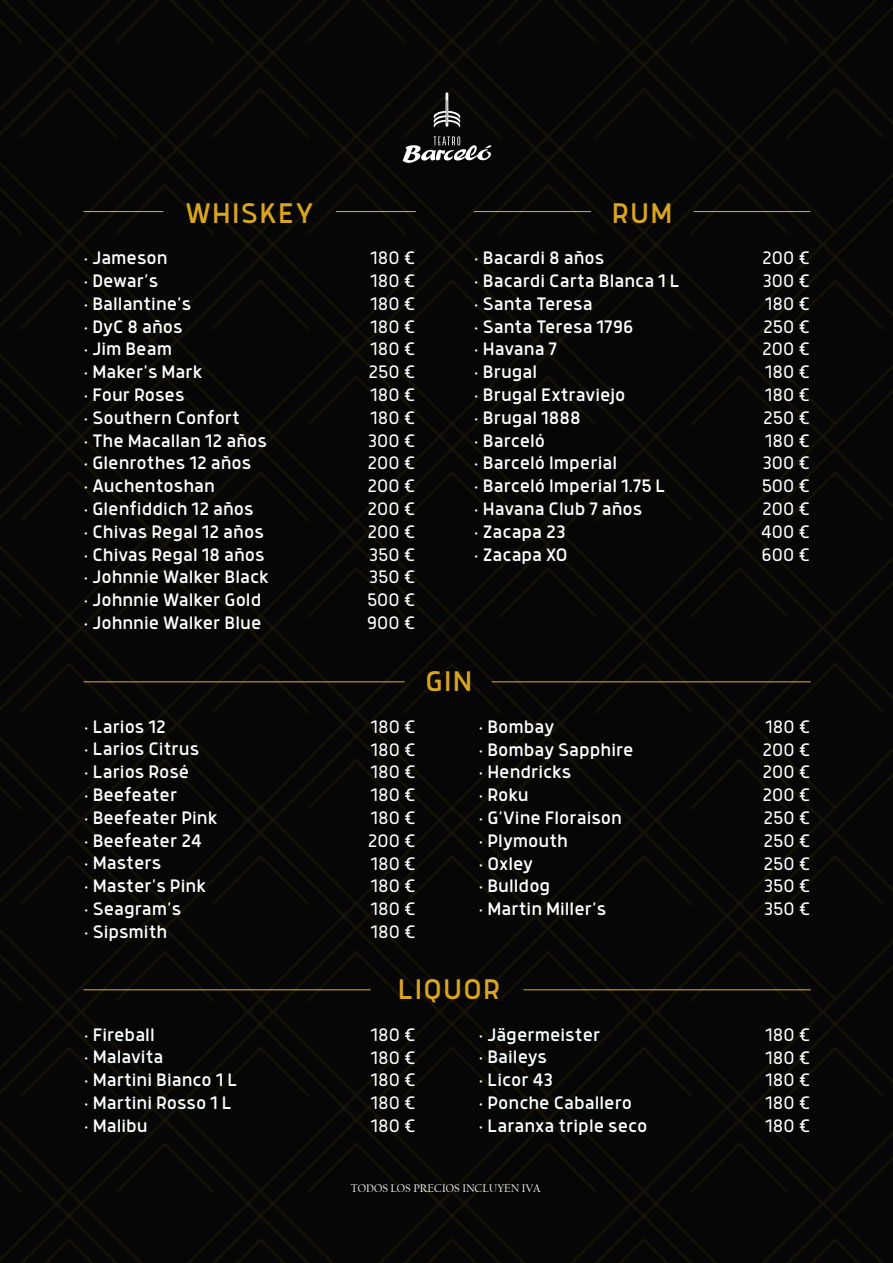
<style>
.page{position:relative;width:893px;height:1263px;background:#fff}
.page>*{position:absolute;margin:0;border:0;box-sizing:border-box;transform-origin:0 0}
.t1{font:31.35px "Anteb Alt";letter-spacing:.04em;color:#daa520}
.t2{font:19.95px/22.8px "Anteb Alt";color:#fff}
.t3{font:300 19.95px/22.8px "Anteb Alt";color:#fff;text-align:justify}
.t4{font:19.95px/22.8px "Anteb Alt";color:#faffff}
.t5{font:11.55px "Californian FB";color:#fff}
</style>
<div class="page">
<img style="left:0;top:0;width:893px;height:1263px">
<hr style="left:83px;top:211px;width:80px;height:1px;background:#daa520">
<hr style="left:474px;top:211px;width:117px;height:1px;background:#daa520">
<hr style="left:693px;top:211px;width:117px;height:1px;background:#daa520">
<hr style="left:336px;top:211px;width:80px;height:1px;background:#daa520">
<hr style="left:84px;top:681px;width:321px;height:1px;background:#daa520">
<hr style="left:492px;top:681px;width:319px;height:1px;background:#daa520">
<hr style="left:523px;top:989px;width:288px;height:1px;background:#daa520">
<hr style="left:83px;top:989px;width:288px;height:1px;background:#daa520">
<svg style="left:434px;top:92px;width:26px;height:36px"></svg>
<svg style="left:401px;top:136px;width:95px;height:27px"></svg>
<h1 class="t1" style="left:185px;top:194px;width:130px">WHISKEY</h1>
<h1 class="t1" style="left:612px;top:194px;width:62px">RUM</h1>
<p class="t2" style="left:83px;top:246px;width:187px">· Jameson<br>· Dewar’s<br>· Ballantine’s<br>· DyC 8 años<br>· Jim Beam<br>· Maker’s Mark<br>· Four Roses<br>· Southern Confort<br>· The Macallan 12 años · Glenrothes 12 años<br>· Auchentoshan<br>· Glenfiddich 12 años<br>· Chivas Regal 12 años · Chivas Regal 18 años · Johnnie Walker Black · Johnnie Walker Gold · Johnnie Walker Blue</p>
<p class="t2" style="left:474px;top:246px;width:208px">· Bacardi 8 años<br>· Bacardi Carta Blanca 1 L · Santa Teresa<br>· Santa Teresa 1796<br>· Havana 7<br>· Brugal<br>· Brugal Extraviejo<br>· Brugal 1888<br>· Barceló<br>· Barceló Imperial<br>· Barceló Imperial 1.75 L<br>· Havana Club 7 años<br>· Zacapa 23<br>· Zacapa XO</p>
<p class="t3" style="left:367px;top:246px;width:50px">180 € 180 € 180 € 180 € 180 € 250 € 180 € 180 € 300 € 200 € 200 € 200 € 200 € 350 € 350 € 500 € 900 €</p>
<p class="t3" style="left:761px;top:246px;width:51px">200 € 300 € 180 € 250 € 200 € 180 € 180 € 250 € 180 € 300 € 500 € 200 € 400 € 600 €</p>
<p class="t2" style="left:84px;top:714px;width:135px">· Larios 12<br>· Larios Citrus<br>· Larios Rosé<br>· Beefeater<br>· Beefeater Pink · Beefeater 24<br>· Masters<br>· Master’s Pink<br>· Seagram’s<br>· Sipsmith</p>
<p class="t4" style="left:84px;top:1022px;width:155px">· Fireball<br>· Malavita<br>· Martini Bianco 1 L · Martini Rosso 1 L · Malibu</p>
<p class="t3" style="left:368px;top:714px;width:50px">180 € 180 € 180 € 180 € 180 € 200 € 180 € 180 € 180 € 180 €</p>
<h1 class="t1" style="left:425px;top:663px;width:49px">GIN</h1>
<p class="t2" style="left:478px;top:714px;width:157px">· Bombay<br>· Bombay Sapphire · Hendricks<br>· Roku<br>· G’Vine Floraison<br>· Plymouth<br>· Oxley<br>· Bulldog<br>· Martin Miller’s</p>
<h1 class="t1" style="left:398px;top:971px;width:104px">LIQUOR</h1>
<p class="t3" style="left:371px;top:1022px;width:47px">180 € 180 € 180 € 180 € 180 €</p>
<p class="t4" style="left:478px;top:1022px;width:171px">· Jägermeister<br>· Baileys<br>· Licor 43<br>· Ponche Caballero<br>· Laranxa triple seco</p>
<p class="t5" style="left:351px;top:1182px;width:191px">TODOS LOS PRECIOS INCLUYEN IVA</p>
<p class="t3" style="left:762px;top:715px;width:50px">180 € 200 € 200 € 200 € 250 € 250 € 250 € 350 € 350 €</p>
<p class="t3" style="left:765px;top:1022px;width:47px">180 € 180 € 180 € 180 € 180 €</p>
</div>
